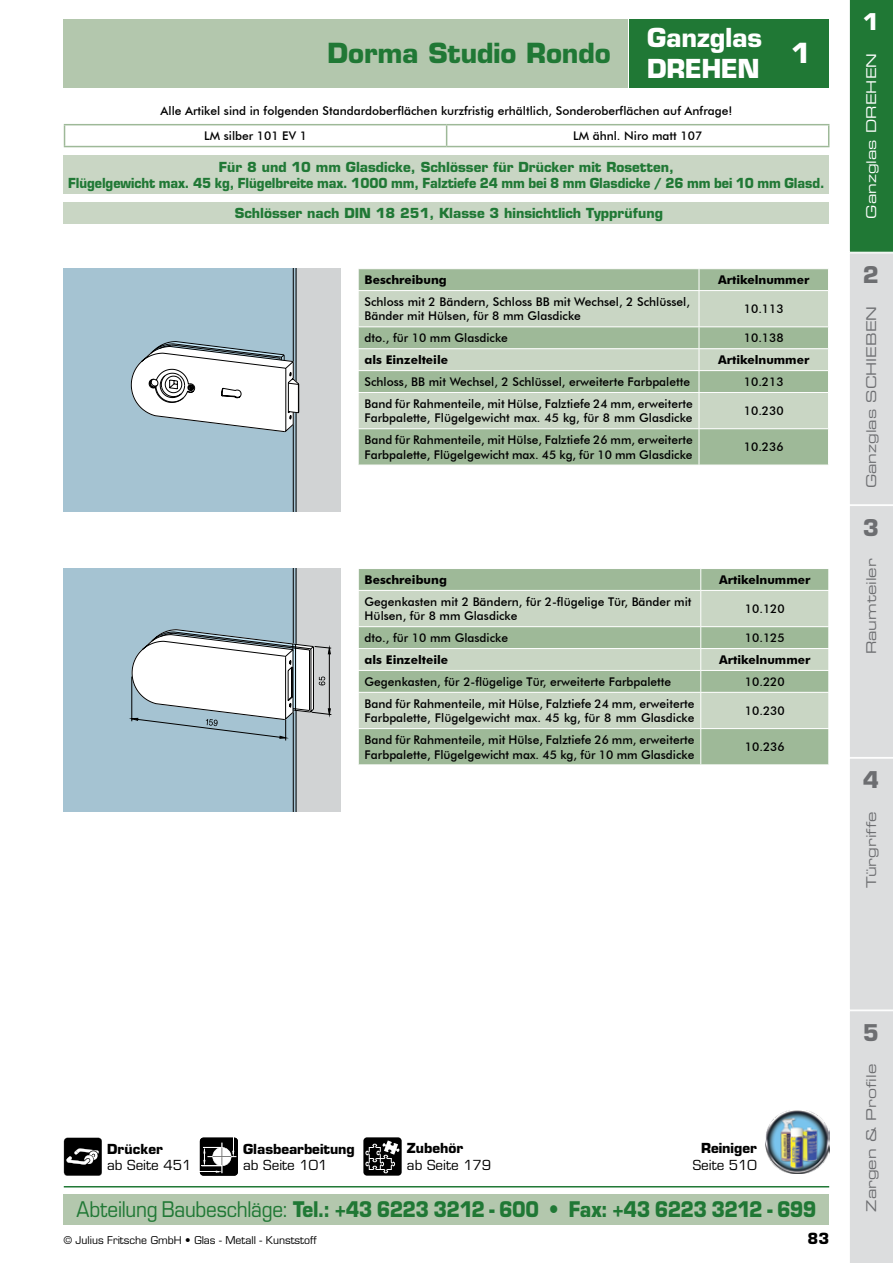
<style>
.page{position:relative;width:893px;height:1263px;background:#fff}
.page>*{position:absolute;margin:0;border:0;box-sizing:border-box;transform-origin:0 0}
.t1{font:700 27px "Eurostile LT Std";letter-spacing:-.005em;color:#207835}
.t2{font:700 27px "Eurostile LT Std";color:#fff}
.t3{font:700 25.5px/30.6px "Eurostile LT Std";letter-spacing:-.015em;color:#fff}
.t4{font:700 22.5px "Eurostile LT Std";color:#6d6e71}
.t5{font:700 22.5px "Eurostile LT Std";color:#fff}
.t6{font:700 21px "Eurostile LT Std";letter-spacing:-.04em;color:#207835;scale:.9 1}
.t7{font:700 15px "Eurostile LT Std";color:#000}
.t8{font:700 13.5px/16.2px "Eurostile LT Std";color:#207835;text-align:center}
.t9{font:13.5px "Eurostile LT Std Ex 2";color:#6d6e71}
.t10{font:13.5px "Eurostile LT Std";color:#000}
.t11{font:700 13.5px "Eurostile LT Std";color:#000}
.t12{font:13.5px "Eurostile LT Std Ex 2";color:#fff}
.t13{font:500 12px/14.4px "Futura BT";color:#000}
.t14{font:700 12px "Futura BT";color:#000}
.t15{font:10.5px "Eurostile LT Std";color:#000}
.s1{font-weight:400}
</style>
<div class="page">
<hr style="left:64px;top:1186px;width:765px;height:1px;background:#207835">
<div style="left:629px;top:19px;width:200px;height:68px;background:#207835"></div>
<div style="left:64px;top:1194px;width:765px;height:30px;background:#b3c7ad"></div>
<svg style="left:849px;top:0;width:44px;height:1263px;background:#b8cabd"></svg>
<div style="left:359px;top:269px;width:469px;height:196px;background:#9eb998"></div>
<svg style="left:359px;top:291px;width:469px;height:137px;background:#bccdb6"></svg>
<svg style="left:358px;top:269px;width:1px;height:21px"></svg>
<svg style="left:699px;top:269px;width:1px;height:21px"></svg>
<hr style="left:358px;top:290px;width:341px;height:1px;background:#fff">
<hr style="left:699px;top:290px;width:130px;height:1px;background:#fff">
<hr style="left:699px;top:291px;width:1px;height:35px;background:#fff">
<hr style="left:358px;top:326px;width:341px;height:1px;background:#fff">
<hr style="left:699px;top:326px;width:130px;height:1px;background:#fff">
<hr style="left:358px;top:348px;width:341px;height:1px;background:#fff">
<hr style="left:699px;top:348px;width:130px;height:1px;background:#fff">
<hr style="left:358px;top:370px;width:341px;height:1px;background:#fff">
<svg style="left:358px;top:327px;width:1px;height:65px"></svg>
<hr style="left:699px;top:370px;width:130px;height:1px;background:#fff">
<svg style="left:699px;top:327px;width:1px;height:65px"></svg>
<hr style="left:358px;top:392px;width:341px;height:1px;background:#fff">
<hr style="left:699px;top:392px;width:130px;height:1px;background:#fff">
<hr style="left:699px;top:393px;width:1px;height:35px;background:#fff">
<hr style="left:358px;top:428px;width:341px;height:1px;background:#fff">
<hr style="left:699px;top:428px;width:130px;height:1px;background:#fff">
<hr style="left:699px;top:429px;width:1px;height:36px;background:#fff">
<div style="left:359px;top:569px;width:469px;height:195px;background:#9eb998"></div>
<svg style="left:359px;top:591px;width:469px;height:137px;background:#bbcdb6"></svg>
<svg style="left:358px;top:569px;width:1px;height:21px"></svg>
<svg style="left:700px;top:569px;width:1px;height:21px"></svg>
<svg style="left:828px;top:569px;width:1px;height:21px"></svg>
<hr style="left:358px;top:590px;width:343px;height:1px;background:#fff">
<hr style="left:701px;top:590px;width:128px;height:1px;background:#fff">
<hr style="left:700px;top:591px;width:1px;height:35px;background:#fff">
<hr style="left:358px;top:626px;width:343px;height:1px;background:#fff">
<hr style="left:701px;top:626px;width:128px;height:1px;background:#fff">
<hr style="left:358px;top:648px;width:343px;height:1px;background:#fff">
<hr style="left:701px;top:648px;width:128px;height:1px;background:#fff">
<hr style="left:358px;top:670px;width:343px;height:1px;background:#fff">
<svg style="left:358px;top:627px;width:1px;height:65px"></svg>
<hr style="left:701px;top:670px;width:128px;height:1px;background:#fff">
<svg style="left:700px;top:627px;width:1px;height:65px"></svg>
<svg style="left:828px;top:627px;width:1px;height:65px"></svg>
<hr style="left:358px;top:692px;width:343px;height:1px;background:#fff">
<hr style="left:701px;top:692px;width:128px;height:1px;background:#fff">
<hr style="left:700px;top:693px;width:1px;height:35px;background:#fff">
<hr style="left:358px;top:728px;width:343px;height:1px;background:#fff">
<hr style="left:701px;top:728px;width:128px;height:1px;background:#fff">
<hr style="left:700px;top:729px;width:1px;height:35px;background:#fff">
<div style="left:297px;top:568px;width:43px;height:243px;background:#d1d3d4"></div>
<div style="left:65px;top:568px;width:231px;height:243px;background:#a5c3d2"></div>
<hr style="left:64px;top:568px;width:1px;height:243px;background:#000">
<hr style="left:293px;top:568px;width:1px;height:243px;background:#000">
<hr style="left:296px;top:568px;width:1px;height:243px;background:#000">
<div style="left:297px;top:268px;width:43px;height:243px;background:#d1d3d4"></div>
<div style="left:65px;top:268px;width:231px;height:243px;background:#a5c3d2"></div>
<hr style="left:64px;top:268px;width:1px;height:243px;background:#000">
<hr style="left:293px;top:268px;width:1px;height:243px;background:#000">
<hr style="left:296px;top:268px;width:1px;height:243px;background:#000">
<svg style="left:131px;top:341px;width:169px;height:91px"></svg>
<hr style="left:64px;top:124px;width:383px;height:1px;background:#9eb998">
<hr style="left:447px;top:124px;width:382px;height:1px;background:#9eb998">
<svg style="left:64px;top:125px;width:765px;height:22px"></svg>
<hr style="left:447px;top:146px;width:382px;height:1px;background:#9eb998">
<div style="left:64px;top:19px;width:564px;height:68px;background:#b3c7ad"></div>
<img style="left:765px;top:1110px;width:64px;height:64px">
<div style="left:64px;top:156px;width:765px;height:38px;background:#c9d6c4"></div>
<div style="left:64px;top:203px;width:765px;height:21px;background:#c9d6c4"></div>
<svg style="left:64px;top:1137px;width:38px;height:38px"></svg>
<svg style="left:128px;top:629px;width:204px;height:596px"></svg>
<div style="left:363px;top:1137px;width:39px;height:38px;background:#000;border-radius:4px"></div>
<svg style="left:365px;top:1140px;width:35px;height:34px"></svg>
<h1 class="t1" style="left:327px;top:37px;width:285px">Dorma Studio Rondo</h1>
<h2 class="t3" style="left:647px;top:23px;width:117px">Ganzglas<br>DREHEN</h2>
<p class="t13" style="left:161px;top:104px;width:573px">Alle Artikel sind in folgenden Standardoberflächen kurzfristig erhältlich, Sonderoberflächen auf Anfrage!</p>
<p class="t13" style="left:204px;top:129px;width:104px">LM silber 101 EV 1</p>
<p class="t13" style="left:573px;top:129px;width:131px">LM ähnl. Niro matt 107</p>
<h1 class="t2" style="left:791px;top:37px;width:21px">1</h1>
<p class="t8" style="left:68px;top:159px;width:758px">Für 8 und 10 mm Glasdicke, Schlösser für Drücker mit Rosetten,<br>Flügelgewicht max. 45 kg, Flügelbreite max. 1000 mm, Falztiefe 24 mm bei 8 mm Glasdicke / 26 mm bei 10 mm Glasd.</p>
<p class="t8" style="left:235px;top:205px;width:430px">Schlösser nach DIN 18 251, Klasse 3 hinsichtlich Typprüfung</p>
<p class="t14" style="left:365px;top:273px;width:84px">Beschreibung</p>
<p class="t14" style="left:718px;top:273px;width:93px">Artikelnummer</p>
<p class="t13" style="left:365px;top:294px;width:327px">Schloss mit 2 Bändern, Schloss BB mit Wechsel, 2 Schlüssel,<br>Bänder mit Hülsen, für 8 mm Glasdicke</p>
<p class="t13" style="left:744px;top:302px;width:41px">10.113</p>
<p class="t13" style="left:365px;top:331px;width:145px">dto., für 10 mm Glasdicke</p>
<p class="t13" style="left:744px;top:331px;width:41px">10.138</p>
<p class="t14" style="left:365px;top:353px;width:85px">als Einzelteile</p>
<p class="t14" style="left:718px;top:353px;width:93px">Artikelnummer</p>
<p class="t13" style="left:365px;top:375px;width:327px">Schloss, BB mit Wechsel, 2 Schlüssel, erweiterte Farbpalette</p>
<p class="t13" style="left:744px;top:375px;width:41px">10.213</p>
<p class="t13" style="left:365px;top:396px;width:330px">Band für Rahmenteile, mit Hülse, Falztiefe 24 mm, erweiterte<br>Farbpalette, Flügelgewicht max. 45 kg, für 8 mm Glasdicke</p>
<p class="t13" style="left:744px;top:404px;width:41px">10.230</p>
<p class="t13" style="left:365px;top:433px;width:330px">Band für Rahmenteile, mit Hülse, Falztiefe 26 mm, erweiterte<br>Farbpalette, Flügelgewicht max. 45 kg, für 10 mm Glasdicke</p>
<p class="t13" style="left:744px;top:440px;width:41px">10.236</p>
<p class="t14" style="left:365px;top:572px;width:84px">Beschreibung</p>
<p class="t14" style="left:719px;top:572px;width:93px">Artikelnummer</p>
<p class="t13" style="left:365px;top:594px;width:328px">Gegenkasten mit 2 Bändern, für 2-flügelige Tür, Bänder mit<br>Hülsen, für 8 mm Glasdicke</p>
<p class="t13" style="left:745px;top:601px;width:41px">10.120</p>
<p class="t13" style="left:365px;top:631px;width:145px">dto., für 10 mm Glasdicke</p>
<p class="t13" style="left:745px;top:631px;width:41px">10.125</p>
<p class="t14" style="left:365px;top:652px;width:85px">als Einzelteile</p>
<p class="t14" style="left:719px;top:652px;width:93px">Artikelnummer</p>
<p class="t13" style="left:365px;top:674px;width:308px">Gegenkasten, für 2-flügelige Tür, erweiterte Farbpalette</p>
<p class="t13" style="left:745px;top:674px;width:41px">10.220</p>
<p class="t13" style="left:365px;top:696px;width:331px">Band für Rahmenteile, mit Hülse, Falztiefe 24 mm, erweiterte<br>Farbpalette, Flügelgewicht max. 45 kg, für 8 mm Glasdicke</p>
<p class="t13" style="left:745px;top:703px;width:41px">10.230</p>
<p class="t13" style="left:365px;top:732px;width:331px">Band für Rahmenteile, mit Hülse, Falztiefe 26 mm, erweiterte<br>Farbpalette, Flügelgewicht max. 45 kg, für 10 mm Glasdicke</p>
<p class="t13" style="left:745px;top:740px;width:41px">10.236</p>
<h3 class="t5" style="left:863px;top:7px;width:18px">1</h3>
<p class="t12" style="left:862px;top:219px;width:167px;rotate:-90deg">Ganzglas DREHEN</p>
<h3 class="t4" style="left:863px;top:261px;width:18px">2</h3>
<p class="t9" style="left:862px;top:488px;width:184px;rotate:-90deg">Ganzglas SCHIEBEN</p>
<h3 class="t4" style="left:863px;top:513px;width:18px">3</h3>
<p class="t9" style="left:862px;top:654px;width:97px;rotate:-90deg">Raumteiler</p>
<h3 class="t4" style="left:863px;top:766px;width:18px">4</h3>
<p class="t9" style="left:862px;top:888px;width:78px;rotate:-90deg">Türgriffe</p>
<p class="t11" style="left:107px;top:1140px;width:57px">Drücker</p>
<p class="t10" style="left:107px;top:1157px;width:86px">ab Seite 451</p>
<p class="t11" style="left:243px;top:1140px;width:113px">Glasbearbeitung</p>
<p class="t10" style="left:243px;top:1157px;width:86px">ab Seite 101</p>
<p class="t11" style="left:407px;top:1140px;width:58px">Zubehör</p>
<p class="t10" style="left:407px;top:1156px;width:86px">ab Seite 179</p>
<p class="t11" style="left:701px;top:1140px;width:57px">Reiniger</p>
<p class="t10" style="left:693px;top:1156px;width:66px">Seite 510</p>
<h3 class="t6" style="left:77px;top:1196px;width:824px"><span class="s1">Abteilung Baubeschläge:</span> Tel.: +43 6223 3212 - 600 • Fax: +43 6223 3212 - 699</h3>
<p class="t15" style="left:64px;top:1234px;width:254px">© Julius Fritsche GmbH • Glas - Metall - Kunststoff</p>
<p class="t7" style="left:808px;top:1229px;width:23px">83</p>
<h3 class="t4" style="left:863px;top:1018px;width:18px">5</h3>
<p class="t9" style="left:862px;top:1211px;width:149px;rotate:-90deg">Zargen &amp; Profile</p>
</div>
